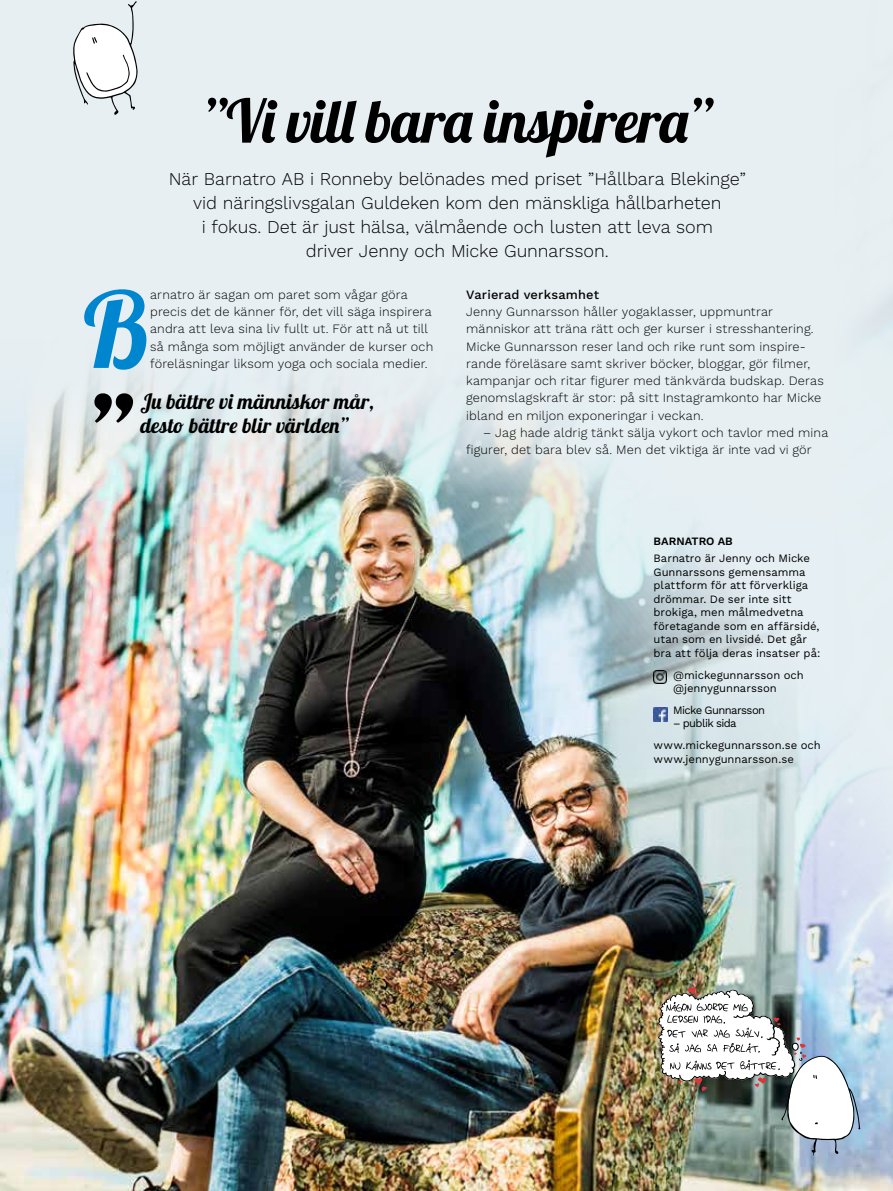
<style>
.page{position:relative;width:893px;height:1191px;background:#e7eff3}
.page>*{position:absolute;margin:0;border:0;box-sizing:border-box;transform-origin:0 0}
.t1{font:104.7px "Lobster";color:#0086ce}
.t2{font:59.7px "Lobster";letter-spacing:-.01em;color:#000}
.t3{font:21px/24px "Lobster";letter-spacing:.01em;color:#000}
.t4{font:300 18px/24px "Work Sans";letter-spacing:-.005em;color:#000;text-align:center}
.t5{font:300 12.75px/17.2px "Work Sans";letter-spacing:.015em;color:#000}
.t6{font:500 12.75px "Work Sans";letter-spacing:.015em;color:#000}
.t7{font:11.25px/13.5px "Work Sans";color:#000}
.t8{font:11.25px "Work Sans";letter-spacing:-.055em;color:#000}
.t9{font:600 11.25px "Work Sans";color:#000}
</style>
<div class="page">
<img style="left:0;top:296px;width:893px;height:895px">
<div style="left:612px;top:495px;width:243px;height:310px;background:#ddeffc;opacity:.75"></div>
<img style="left:653px;top:671px;width:14px;height:13px">
<img style="left:653px;top:708px;width:14px;height:13px">
<svg style="left:73px;top:1px;width:65px;height:114px"></svg>
<img style="left:658px;top:987px;width:202px;height:169px">
<svg style="left:94px;top:393px;width:39px;height:30px"></svg>
<h2 class="t2" style="left:202px;top:83px;width:513px">”Vi vill bara inspirera”</h2>
<h3 class="t4" style="left:169px;top:167px;width:579px">När Barnatro AB i Ronneby belönades med priset ”Hållbara Blekinge” vid näringslivsgalan Guldeken kom den mänskliga hållbarheten<br>i fokus. Det är just hälsa, välmående och lusten att leva som<br>driver Jenny och Micke Gunnarsson.</h3>
<h1 class="t1" style="left:83px;top:263px;width:69px">B</h1>
<p class="t5" style="left:150px;top:286px;width:285px">arnatro är sagan om paret som vågar göra precis det de känner för, det vill säga inspirera andra att leva sina liv fullt ut. För att nå ut till så många som möjligt använder de kurser och föreläsningar liksom yoga och sociala medier.</p>
<p class="t6" style="left:466px;top:287px;width:135px">Varierad verksamhet</p>
<p class="t5" style="left:466px;top:304px;width:359px">Jenny Gunnarsson håller yogaklasser, uppmuntrar människor att träna rätt och ger kurser i stresshantering.<br>Micke Gunnarsson reser land och rike runt som inspire&shy;rande föreläsare samt skriver böcker, bloggar, gör filmer, kampanjar och ritar figurer med tänkvärda budskap. Deras genomslagskraft är stor: på sitt Instagramkonto har Micke ibland en miljon exponeringar i veckan.</p>
<p class="t5" style="left:466px;top:424px;width:364px;text-indent:17px">– Jag hade aldrig tänkt sälja vykort och tavlor med mina figurer, det bara blev så. Men det viktiga är inte vad vi gör</p>
<h3 class="t3" style="left:140px;top:389px;width:235px">Ju bättre vi människor mår, desto bättre blir världen”</h3>
<p class="t9" style="left:653px;top:534px;width:81px">BARNATRO AB</p>
<p class="t7" style="left:653px;top:552px;width:168px">Barnatro är Jenny och Micke<br>Gunnarssons gemensamma plattform för att förverkliga drömmar. De ser inte sitt brokiga, men målmedvetna företagande som en affärsidé, utan som en livsidé. Det går bra att följa deras insatser på:</p>
<p class="t7" style="left:673px;top:668px;width:132px">@mickegunnarsson och @jennygunnarsson</p>
<p class="t8" style="left:673px;top:703px;width:94px">Micke Gunnarsson</p>
<p class="t7" style="left:653px;top:713px;width:169px;line-height:21.9px;text-indent:19px">– publik sida www.mickegunnarsson.se och</p>
<p class="t7" style="left:653px;top:752px;width:142px">www.jennygunnarsson.se</p>
</div>
